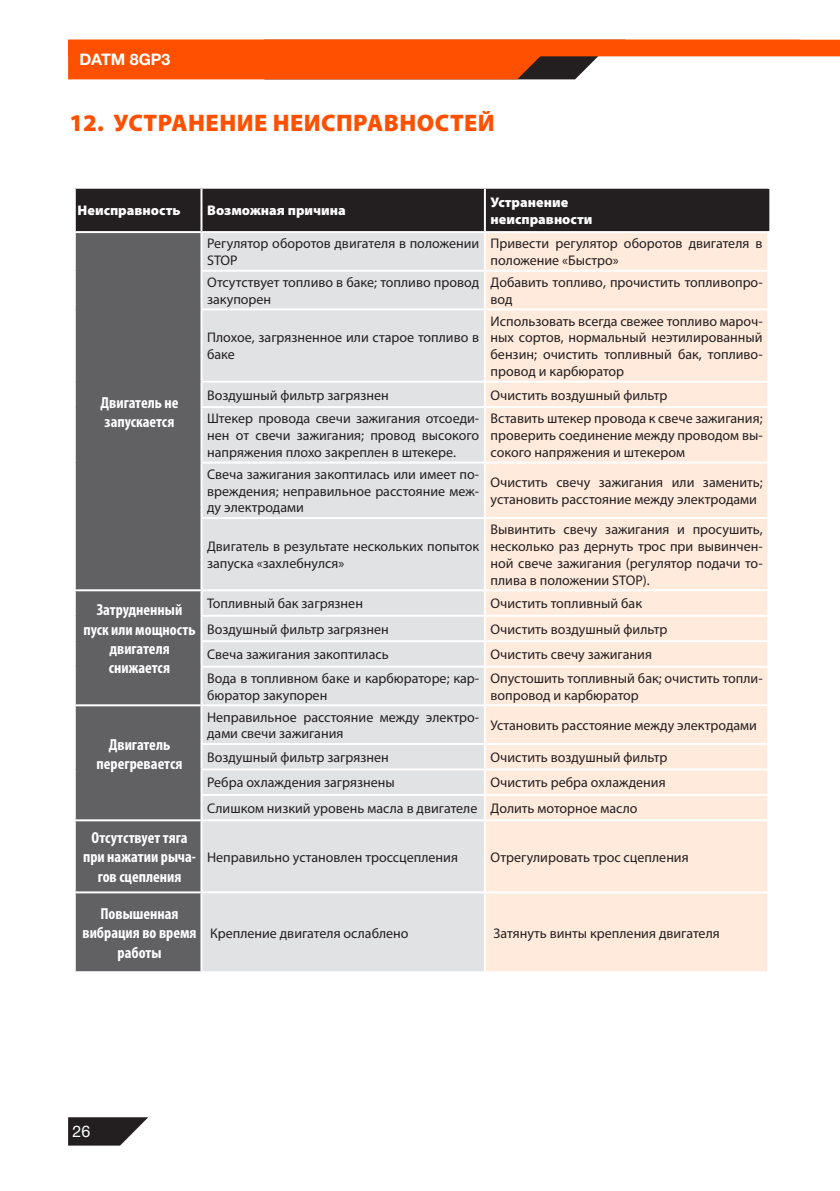
<style>
.page{position:relative;width:840px;height:1191px;background:#fff}
.page>*{position:absolute;margin:0;border:0;box-sizing:border-box;transform-origin:0 0}
.t1{font:900 24px "Myriad Pro";letter-spacing:.02em;color:#ff5000}
.t2{font:700 condensed 16px/19.2px "Myriad Pro";color:#fff;text-align:center}
.t3{font:700 16px "Helvetica Neue Cyr";color:#fff}
.t4{font:16px "Helvetica Neue Cyr";color:#fff}
.t5{font:14px/16.8px "Myriad Pro";color:#231f20}
.t6{font:900 14px/16.8px "Myriad Pro";color:#fff}
</style>
<div class="page">
<svg style="left:68px;top:40px;width:771px;height:39px"></svg>
<svg style="left:68px;top:1117px;width:80px;height:28px"></svg>
<div style="left:76px;top:189px;width:690px;height:42px;background:#231f20"></div>
<div style="left:76px;top:233px;width:124px;height:738px;background:#616164"></div>
<div style="left:202px;top:233px;width:281px;height:738px;background:#e1e2e4"></div>
<div style="left:486px;top:233px;width:280px;height:738px;background:#ffeadc"></div>
<hr style="left:766px;top:189px;width:2px;height:42px;background:#231f20">
<hr style="left:200px;top:270px;width:284px;height:2px;background:#fff">
<hr style="left:200px;top:308px;width:284px;height:2px;background:#fff">
<hr style="left:200px;top:381px;width:284px;height:2px;background:#fff">
<hr style="left:200px;top:406px;width:284px;height:2px;background:#fff">
<hr style="left:200px;top:461px;width:284px;height:2px;background:#fff">
<hr style="left:200px;top:517px;width:284px;height:2px;background:#fff">
<hr style="left:74px;top:589px;width:127px;height:2px;background:#fff">
<hr style="left:201px;top:589px;width:283px;height:2px;background:#fff">
<hr style="left:200px;top:615px;width:284px;height:2px;background:#fff">
<hr style="left:200px;top:640px;width:284px;height:2px;background:#fff">
<hr style="left:200px;top:665px;width:284px;height:2px;background:#fff">
<hr style="left:74px;top:704px;width:127px;height:2px;background:#fff">
<hr style="left:201px;top:704px;width:283px;height:2px;background:#fff">
<hr style="left:200px;top:743px;width:284px;height:2px;background:#fff">
<hr style="left:200px;top:768px;width:284px;height:2px;background:#fff">
<hr style="left:200px;top:794px;width:284px;height:2px;background:#fff">
<hr style="left:74px;top:819px;width:127px;height:2px;background:#fff">
<hr style="left:201px;top:819px;width:283px;height:2px;background:#fff">
<hr style="left:74px;top:891px;width:127px;height:2px;background:#fff">
<hr style="left:201px;top:891px;width:283px;height:2px;background:#fff">
<hr style="left:484px;top:270px;width:284px;height:2px;background:#fff">
<hr style="left:484px;top:308px;width:284px;height:2px;background:#fff">
<hr style="left:484px;top:381px;width:284px;height:2px;background:#fff">
<hr style="left:484px;top:406px;width:284px;height:2px;background:#fff">
<hr style="left:484px;top:461px;width:284px;height:2px;background:#fff">
<hr style="left:484px;top:517px;width:284px;height:2px;background:#fff">
<hr style="left:484px;top:589px;width:284px;height:2px;background:#fff">
<hr style="left:484px;top:615px;width:284px;height:2px;background:#fff">
<hr style="left:484px;top:640px;width:284px;height:2px;background:#fff">
<hr style="left:484px;top:665px;width:284px;height:2px;background:#fff">
<hr style="left:484px;top:704px;width:284px;height:2px;background:#fff">
<hr style="left:484px;top:743px;width:284px;height:2px;background:#fff">
<hr style="left:484px;top:768px;width:284px;height:2px;background:#fff">
<hr style="left:484px;top:794px;width:284px;height:2px;background:#fff">
<hr style="left:484px;top:819px;width:284px;height:2px;background:#fff">
<hr style="left:484px;top:891px;width:284px;height:2px;background:#fff">
<hr style="left:200px;top:189px;width:2px;height:42px;background:#fff">
<hr style="left:483px;top:189px;width:2px;height:42px;background:#fff">
<p class="t3" style="left:79px;top:50px;width:92px">DATM 8GP3</p>
<h1 class="t1" style="left:69px;top:107px;width:426px">12. УСТРАНЕНИЕ НЕИСПРАВНОСТЕЙ</h1>
<p class="t6" style="left:78px;top:201px;width:104px">Неисправность</p>
<p class="t6" style="left:207px;top:201px;width:140px">Возможная причина</p>
<p class="t6" style="left:490px;top:193px;width:103px">Устранение неисправности</p>
<p class="t2" style="left:100px;top:392px;width:79px;text-align:left">Двигатель не запускается</p>
<p class="t5" style="left:207px;top:235px;width:273px">Регулятор оборотов двигателя в положении<br>STOP</p>
<p class="t5" style="left:490px;top:235px;width:273px">Привести регулятор оборотов двигателя в положение «Быстро»</p>
<p class="t5" style="left:207px;top:274px;width:273px">Отсутствует топливо в баке; топливо провод закупорен</p>
<p class="t5" style="left:490px;top:274px;width:273px">Добавить топливо, прочистить топливопро&shy;вод</p>
<p class="t5" style="left:207px;top:329px;width:273px">Плохое, загрязненное или старое топливо в баке</p>
<p class="t5" style="left:490px;top:312px;width:273px;text-align:justify">Использовать всегда свежее топливо мароч&shy;ных сортов, нормальный неэтилированный бензин; очистить топливный бак, топливо&shy;провод и карбюратор</p>
<p class="t5" style="left:207px;top:386px;width:183px">Воздушный фильтр загрязнен</p>
<p class="t5" style="left:490px;top:386px;width:178px">Очистить воздушный фильтр</p>
<p class="t5" style="left:207px;top:410px;width:273px;text-align:justify">Штекер провода свечи зажигания отсоеди&shy;нен от свечи зажигания; провод высокого напряжения плохо закреплен в штекере.</p>
<p class="t5" style="left:490px;top:410px;width:273px;text-align:justify">Вставить штекер провода к свече зажигания; проверить соединение между проводом вы&shy;сокого напряжения и штекером</p>
<p class="t5" style="left:207px;top:465px;width:273px;text-align:justify">Свеча зажигания закоптилась или имеет по&shy;вреждения; неправильное расстояние меж&shy;ду электродами</p>
<p class="t5" style="left:490px;top:474px;width:273px">Очистить свечу зажигания или заменить; установить расстояние между электродами</p>
<p class="t5" style="left:207px;top:538px;width:273px">Двигатель в результате нескольких попыток запуска «захлебнулся»</p>
<p class="t5" style="left:490px;top:521px;width:273px;text-align:justify">Вывинтить свечу зажигания и просушить, несколько раз дернуть трос при вывинчен&shy;ной свече зажигания (регулятор подачи то&shy;плива в положении STOP).</p>
<p class="t2" style="left:83px;top:600px;width:113px">Затрудненный пуск или мощность двигателя снижается</p>
<p class="t5" style="left:207px;top:595px;width:157px">Топливный бак загрязнен</p>
<p class="t5" style="left:490px;top:595px;width:153px">Очистить топливный бак</p>
<p class="t5" style="left:207px;top:620px;width:183px">Воздушный фильтр загрязнен</p>
<p class="t5" style="left:490px;top:620px;width:178px">Очистить воздушный фильтр</p>
<p class="t5" style="left:207px;top:646px;width:183px">Свеча зажигания закоптилась</p>
<p class="t5" style="left:490px;top:646px;width:163px">Очистить свечу зажигания</p>
<p class="t5" style="left:207px;top:669px;width:273px">Вода в топливном баке и карбюраторе; кар&shy;бюратор закупорен</p>
<p class="t5" style="left:490px;top:669px;width:273px">Опустошить топливный бак; очистить топли&shy;вопровод и карбюратор</p>
<p class="t2" style="left:96px;top:734px;width:87px">Двигатель перегревается</p>
<p class="t2" style="left:83px;top:828px;width:114px">Отсутствует тяга при нажатии рыча&shy;гов сцепления</p>
<p class="t2" style="left:82px;top:904px;width:116px">Повышенная вибрация во время работы</p>
<p class="t5" style="left:207px;top:708px;width:273px">Неправильное расстояние между электро&shy;дами свечи зажигания</p>
<p class="t5" style="left:490px;top:716px;width:268px">Установить расстояние между электродами</p>
<p class="t5" style="left:207px;top:748px;width:183px">Воздушный фильтр загрязнен</p>
<p class="t5" style="left:490px;top:748px;width:178px">Очистить воздушный фильтр</p>
<p class="t5" style="left:207px;top:774px;width:189px">Ребра охлаждения загрязнены</p>
<p class="t5" style="left:207px;top:770px;width:459px;line-height:25.4px;text-indent:283px">Очистить ребра охлаждения<br>Слишком низкий уровень масла в двигателе Долить моторное масло</p>
<p class="t5" style="left:207px;top:848px;width:252px">Неправильно установлен троссцепления</p>
<p class="t5" style="left:490px;top:848px;width:199px">Отрегулировать трос сцепления</p>
<p class="t5" style="left:210px;top:924px;width:200px">Крепление двигателя ослаблено</p>
<p class="t5" style="left:493px;top:924px;width:227px">Затянуть винты крепления двигателя</p>
<p class="t4" style="left:73px;top:1122px;width:19px">26</p>
</div>
